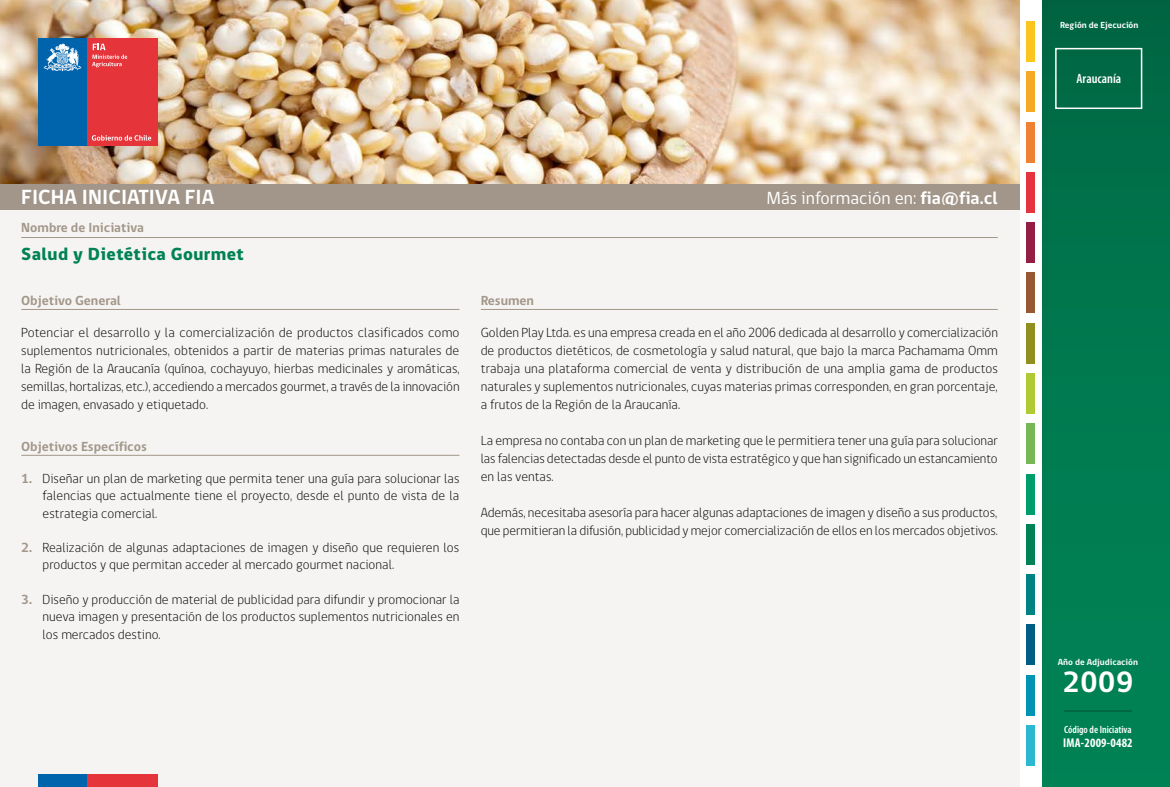
<style>
.page{position:relative;width:1170px;height:787px;background:#fff}
.page>*{position:absolute;margin:0;border:0;box-sizing:border-box;transform-origin:0 0}
.t1{font:700 30px "gob CL";color:#fff}
.t2{font:700 21px "gob CL";letter-spacing:.005em;color:#fff}
.t3{font:18px "gob CL";letter-spacing:.005em;color:#fff}
.t4{font:800 18px "gob CL";letter-spacing:.025em;color:#008255}
.t5{font:300 13.5px/18px "gob CL";color:#000;text-align:justify}
.t6{font:700 13.5px "gob CL";letter-spacing:.005em;color:#a19689}
.t7{font:600 condensed 13.5px "Myriad Pro";color:#fff}
.t8{font:700 condensed 12.75px "Myriad Pro";letter-spacing:.015em;color:#fff}
.t9{font:600 condensed 10.5px "Myriad Pro";color:#fff}
.t10{font:700 9px "gob CL";letter-spacing:.005em;color:#fff}
.s1{font-weight:700;color:#a19689}
.s2{font-weight:700}
</style>
<div class="page">
<div style="left:0;top:0;width:1019px;height:787px;background:#f6f4f2"></div>
<img style="left:0;top:0;width:1019px;height:184px">
<div style="left:0;top:184px;width:1019px;height:25px;background:#a19689"></div>
<div style="left:1026px;top:273px;width:8px;height:40px;background:#985831"></div>
<div style="left:1026px;top:725px;width:8px;height:40px;background:#2db8d2"></div>
<div style="left:1026px;top:474px;width:8px;height:40px;background:#009d6c"></div>
<div style="left:1026px;top:222px;width:8px;height:41px;background:#951f44"></div>
<div style="left:1026px;top:675px;width:8px;height:40px;background:#0093b4"></div>
<div style="left:1026px;top:423px;width:8px;height:41px;background:#77b756"></div>
<div style="left:1026px;top:172px;width:8px;height:40px;background:#e53440"></div>
<div style="left:1026px;top:624px;width:8px;height:41px;background:#005d86"></div>
<div style="left:1026px;top:373px;width:8px;height:41px;background:#b0ca34"></div>
<div style="left:1026px;top:122px;width:8px;height:40px;background:#ee8132"></div>
<div style="left:1026px;top:574px;width:8px;height:41px;background:#008183"></div>
<div style="left:1026px;top:323px;width:8px;height:40px;background:#908f20"></div>
<div style="left:1026px;top:72px;width:8px;height:40px;background:#f6a924"></div>
<div style="left:1026px;top:524px;width:8px;height:40px;background:#008255"></div>
<div style="left:1026px;top:21px;width:8px;height:41px;background:#fcc51d"></div>
<div style="left:38px;top:38px;width:49px;height:108px;background:#0064ad"></div>
<div style="left:87px;top:38px;width:70px;height:108px;background:#e5343a"></div>
<svg style="left:44px;top:43px;width:37px;height:28px"></svg>
<svg style="left:92px;top:44px;width:35px;height:23px"></svg>
<svg style="left:92px;top:135px;width:59px;height:6px"></svg>
<div style="left:38px;top:774px;width:49px;height:13px;background:#0064ad"></div>
<div style="left:87px;top:774px;width:70px;height:13px;background:#e5343a"></div>
<div style="left:1042px;top:0;width:127px;height:787px;background:linear-gradient(to bottom,#016945,#008658)"></div>
<hr style="left:21px;top:237px;width:976px;height:1px;background:#a19689">
<hr style="left:21px;top:309px;width:438px;height:1px;background:#a19689">
<hr style="left:21px;top:455px;width:438px;height:1px;background:#a19689">
<hr style="left:480px;top:309px;width:517px;height:1px;background:#a19689">
<div style="left:1054px;top:48px;width:88px;height:61px;border:2px solid #fff"></div>
<hr style="left:1063px;top:710px;width:68px;height:1px;background:#9c9e9f">
<h2 class="t2" style="left:21px;top:183px;width:195px">FICHA INICIATIVA FIA</h2>
<p class="t6" style="left:21px;top:219px;width:124px">Nombre de Iniciativa</p>
<h3 class="t4" style="left:21px;top:242px;width:224px">Salud y Dietética Gourmet</h3>
<p class="t6" style="left:21px;top:291px;width:101px">Objetivo General</p>
<p class="t5" style="left:21px;top:324px;width:440px">Potenciar el desarrollo y la comercialización de productos clasificados como suplementos nutricionales, obtenidos a partir de materias primas naturales de la Región de la Araucanía (quínoa, cochayuyo, hierbas medicinales y aromáticas, semillas, hortalizas, etc.), accediendo a mercados gourmet, a través de la innovación de imagen, envasado y etiquetado.</p>
<p class="t6" style="left:21px;top:437px;width:127px">Objetivos Específicos</p>
<p class="t5" style="left:43px;top:470px;width:418px;line-height:17.2px;text-indent:-21px"><span class="s1">1.</span> Diseñar un plan de marketing que permita tener una guía para solucionar las falencias que actualmente tiene el proyecto, desde el punto de vista de la estrategia comercial.</p>
<p class="t5" style="left:43px;top:539px;width:418px;line-height:17.2px;text-indent:-21px"><span class="s1">2.</span> Realización de algunas adaptaciones de imagen y diseño que requieren los productos y que permitan acceder al mercado gourmet nacional.</p>
<p class="t5" style="left:43px;top:591px;width:418px;line-height:17.2px;text-indent:-21px"><span class="s1">3.</span> Diseño y producción de material de publicidad para difundir y promocionar la nueva imagen y presentación de los productos suplementos nutricionales en los mercados destino.</p>
<p class="t6" style="left:480px;top:291px;width:55px">Resumen</p>
<h3 class="t3" style="left:766px;top:186px;width:233px">Más información en: <span class="s2">fia@fia.cl</span></h3>
<p class="t5" style="left:480px;top:324px;width:518px">Golden Play Ltda. es una empresa creada en el año 2006 dedicada al desarrollo y comercialización de productos dietéticos, de cosmetología y salud natural, que bajo la marca Pachamama Omm trabaja una plataforma comercial de venta y distribución de una amplia gama de productos naturales y suplementos nutricionales, cuyas materias primas corresponden, en gran porcentaje, a frutos de la Región de la Araucanía.</p>
<p class="t5" style="left:480px;top:432px;width:518px">La empresa no contaba con un plan de marketing que le permitiera tener una guía para solucionar las falencias detectadas desde el punto de vista estratégico y que han significado un estancamiento en las ventas.</p>
<p class="t5" style="left:480px;top:504px;width:518px">Además, necesitaba asesoría para hacer algunas adaptaciones de imagen y diseño a sus productos, que permitieran la difusión, publicidad y mejor comercialización de ellos en los mercados objetivos.</p>
<p class="t10" style="left:1060px;top:19px;width:80px">Región de Ejecución</p>
<p class="t7" style="left:1076px;top:71px;width:46px">Araucanía</p>
<p class="t10" style="left:1057px;top:655px;width:82px">Año de Adjudicación</p>
<h1 class="t1" style="left:1062px;top:661px;width:72px">2009</h1>
<p class="t9" style="left:1064px;top:724px;width:69px">Código de Iniciativa</p>
<p class="t8" style="left:1063px;top:735px;width:71px">IMA-2009-0482</p>
</div>
